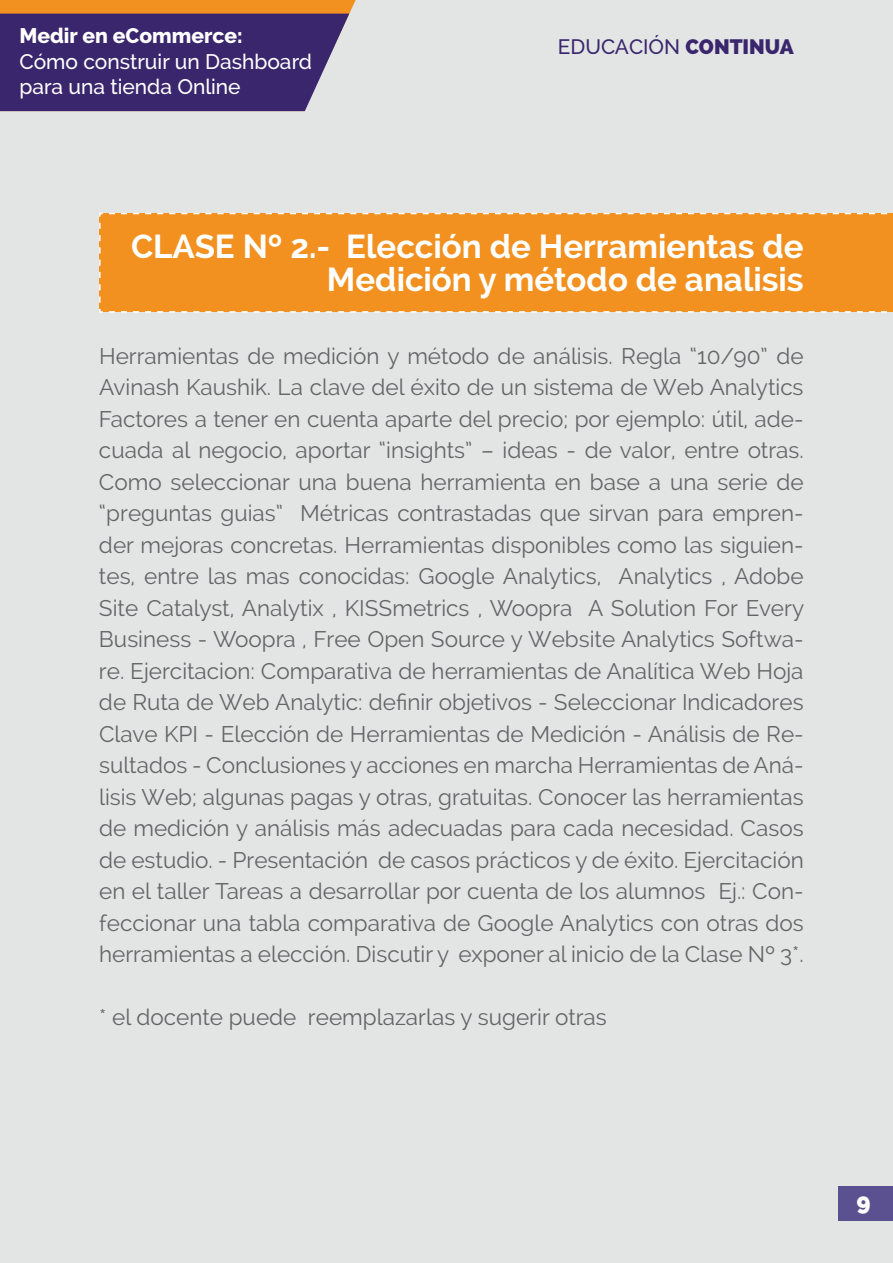
<style>
.page{position:relative;width:893px;height:1263px;background:#e3e4e4}
.page>*{position:absolute;margin:0;border:0;box-sizing:border-box;transform-origin:0 0}
.t1{font:700 33px/33px "Raleway";color:#fff;text-align:right}
.t2{font:800 24px "Raleway";color:#fff}
.t3{font:22.5px/31.5px "Raleway";color:#646567;text-align:justify}
.t4{font:500 21px/25.5px "Raleway";color:#fff}
.t5{font:800 21px "Raleway";color:#fff}
.t6{font:500 20.85px "Raleway";color:#3a266d}
.s1{font-weight:800}
</style>
<div class="page">
<div style="left:839px;top:1187px;width:54px;height:34px;background:#5c5190"></div>
<svg style="left:0;top:0;width:356px;height:111px;background:#5c406c"></svg>
<div style="left:99px;top:213px;width:794px;height:100px;background:#f29120"></div>
<p class="t5" style="left:19px;top:24px;width:225px">Medir en eCommerce:</p>
<p class="t4" style="left:19px;top:48px;width:294px">Cómo construir un Dashboard para una tienda Online</p>
<p class="t6" style="left:558px;top:35px;width:237px">EDUCACIÓN <span class="s1">CONTINUA</span></p>
<h1 class="t1" style="left:131px;top:231px;width:674px">CLASE Nº 2.- Elección de Herramientas de<br>Medición y método de analisis</h1>
<p class="t3" style="left:99px;top:340px;width:707px">Herramientas de medición y método de análisis. Regla “10/90” de Avinash Kaushik. La clave del éxito de un sistema de Web Analytics Factores a tener en cuenta aparte del precio; por ejemplo: útil, ade&shy;cuada al negocio, aportar “insights” – ideas - de valor, entre otras.<br>Como seleccionar una buena herramienta en base a una serie de “preguntas guias” Métricas contrastadas que sirvan para empren&shy;der mejoras concretas. Herramientas disponibles como las siguien&shy;tes, entre las mas conocidas: Google Analytics, Analytics , Adobe Site Catalyst, Analytix , KISSmetrics , Woopra A Solution For Every Business - Woopra , Free Open Source y Website Analytics Softwa&shy;re. Ejercitacion: Comparativa de herramientas de Analítica Web Hoja de Ruta de Web Analytic: definir objetivos - Seleccionar Indicadores Clave KPI - Elección de Herramientas de Medición - Análisis de Re&shy;sultados - Conclusiones y acciones en marcha Herramientas de Aná&shy;lisis Web; algunas pagas y otras, gratuitas. Conocer las herramientas de medición y análisis más adecuadas para cada necesidad. Casos de estudio. - Presentación de casos prácticos y de éxito. Ejercitación en el taller Tareas a desarrollar por cuenta de los alumnos Ej.: Con&shy;feccionar una tabla comparativa de Google Analytics con otras dos herramientas a elección. Discutir y exponer al inicio de la Clase Nº 3*.</p>
<p class="t3" style="left:99px;top:1001px;width:509px">* el docente puede reemplazarlas y sugerir otras</p>
<p class="t2" style="left:856px;top:1188px;width:16px">9</p>
</div>
